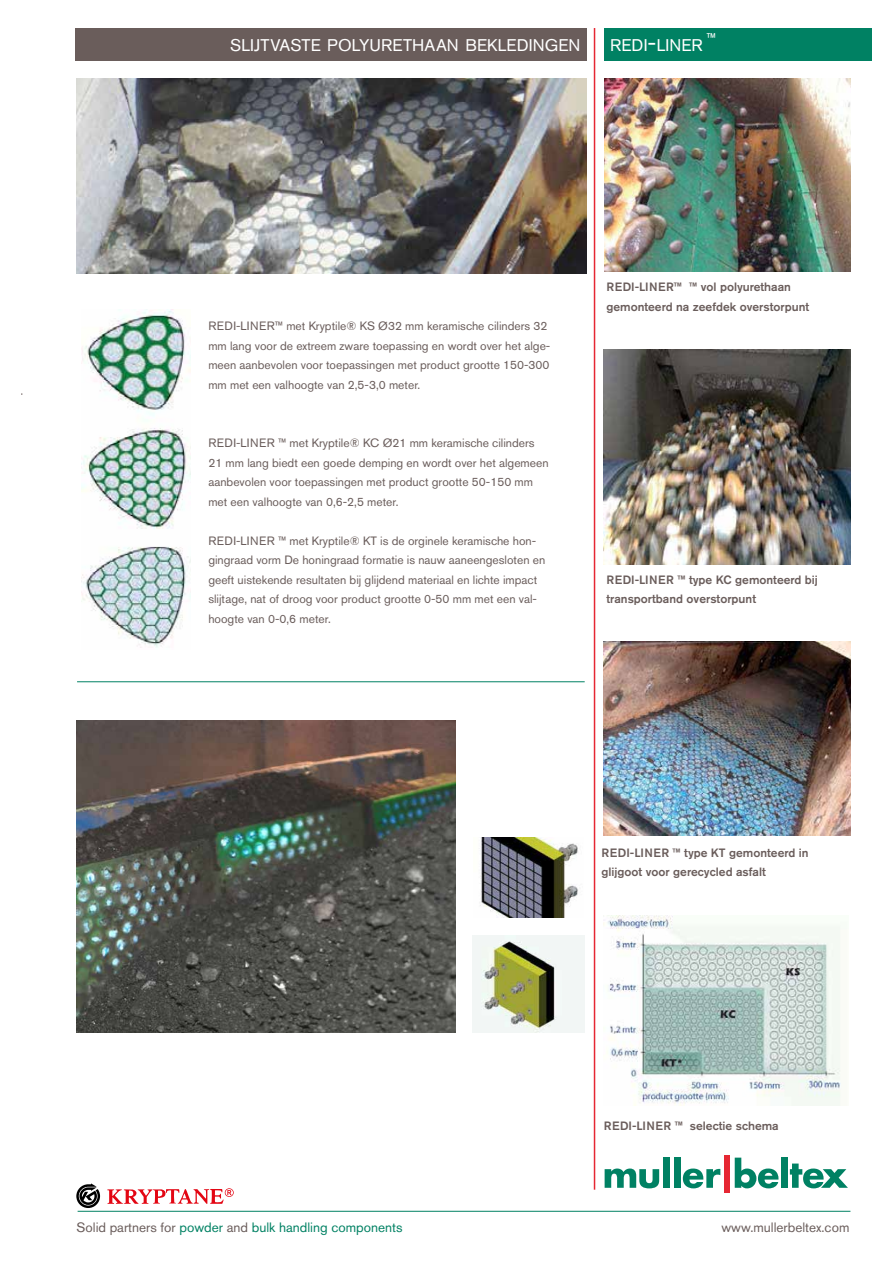
<style>
.page{position:relative;width:893px;height:1263px;background:#fff}
.page>*{position:absolute;margin:0;border:0;box-sizing:border-box;transform-origin:0 0}
.t1{font:16.8px "Akzidenz Grotesk BQ";letter-spacing:.005em;color:#fff}
.t2{font:13.95px "Akzidenz Grotesk BQ";color:#fff}
.t3{font:13.5px "Akzidenz Grotesk BQ";color:#008163}
.t4{font:13.5px "Akzidenz Grotesk BQ";color:#6a5d5b}
.t5{font:12px/19.5px "Akzidenz Grotesk BQ";color:#6a5d5b}
.t6{font:500 12px/19.5px "Akzidenz Grotesk BQ";color:#6a5d5b}
.s1{font-size:24px}
.s2{color:#6a5d5b}
</style>
<div class="page">
<hr style="left:594px;top:28px;width:1px;height:1162px;background:#e62733">
<hr style="left:78px;top:1211px;width:772px;height:1px;background:#008163">
<svg style="left:76px;top:1183px;width:24px;height:25px"></svg>
<svg style="left:107px;top:1188px;width:127px;height:16px"></svg>
<svg style="left:605px;top:1168px;width:54px;height:20px"></svg>
<div style="left:663px;top:1157px;width:7px;height:31px;background:#008163"></div>
<div style="left:674px;top:1157px;width:7px;height:31px;background:#008163"></div>
<svg style="left:683px;top:1168px;width:37px;height:20px"></svg>
<svg style="left:735px;top:1157px;width:43px;height:31px"></svg>
<div style="left:781px;top:1157px;width:6px;height:31px;background:#008163"></div>
<svg style="left:790px;top:1163px;width:58px;height:25px"></svg>
<div style="left:724px;top:1156px;width:5px;height:37px;background:#e62733"></div>
<div style="left:75px;top:28px;width:512px;height:33px;background:#6a5d5b"></div>
<div style="left:604px;top:28px;width:268px;height:33px;background:#008163"></div>
<img style="left:472px;top:935px;width:113px;height:97px">
<img style="left:480px;top:837px;width:98px;height:80px">
<img style="left:82px;top:309px;width:108px;height:339px">
<img style="left:604px;top:78px;width:246px;height:193px">
<img style="left:604px;top:350px;width:247px;height:214px">
<img style="left:603px;top:641px;width:248px;height:194px">
<img style="left:604px;top:915px;width:237px;height:190px">
<img style="left:77px;top:78px;width:510px;height:195px">
<hr style="left:77px;top:681px;width:508px;height:1px;background:#008163">
<img style="left:77px;top:720px;width:378px;height:312px">
<h1 class="t1" style="left:230px;top:35px;width:352px">SLIJTVASTE POLYURETHAAN BEKLEDINGEN</h1>
<p class="t2" style="left:707px;top:29px;width:11px">™</p>
<h1 class="t1" style="left:610px;top:35px;width:94px">REDI<span class="s1">-</span>LINER</h1>
<p class="t5" style="left:208px;top:316px;width:343px">REDI-LINER™ met Kryptile® KS Ø32 mm keramische cilinders 32 mm lang voor de extreem zware toepassing en wordt over het alge&shy;meen aanbevolen voor toepassingen met product grootte 150-300 mm met een valhoogte van 2,5-3,0 meter.</p>
<p class="t5" style="left:208px;top:433px;width:342px">REDI-LINER ™ met Kryptile® KC Ø21 mm keramische cilinders 21 mm lang biedt een goede demping en wordt over het algemeen aanbevolen voor toepassingen met product grootte 50-150 mm met een valhoogte van 0,6-2,5 meter.</p>
<p class="t5" style="left:208px;top:531px;width:339px">REDI-LINER ™ met Kryptile® KT is de orginele keramische hon&shy;gingraad vorm De honingraad formatie is nauw aaneengesloten en geeft uistekende resultaten bij glijdend materiaal en lichte impact slijtage, nat of droog voor product grootte 0-50 mm met een val&shy;hoogte van 0-0,6 meter.</p>
<p class="t6" style="left:606px;top:277px;width:204px">REDI-LINER™ ™ vol polyurethaan gemonteerd na zeefdek overstorpunt</p>
<p class="t6" style="left:606px;top:569px;width:213px">REDI-LINER ™ type KC gemonteerd bij transportband overstorpunt</p>
<p class="t6" style="left:602px;top:842px;width:208px">REDI-LINER ™ type KT gemonteerd in glijgoot voor gerecycled asfalt</p>
<p class="t6" style="left:604px;top:1115px;width:176px">REDI-LINER ™ selectie schema</p>
<p class="t3" style="left:77px;top:1220px;width:327px"><span class="s2">Solid partners for</span> powder <span class="s2">and</span> bulk handling components</p>
<p class="t4" style="left:721px;top:1220px;width:129px">www.mullerbeltex.com</p>
</div>
